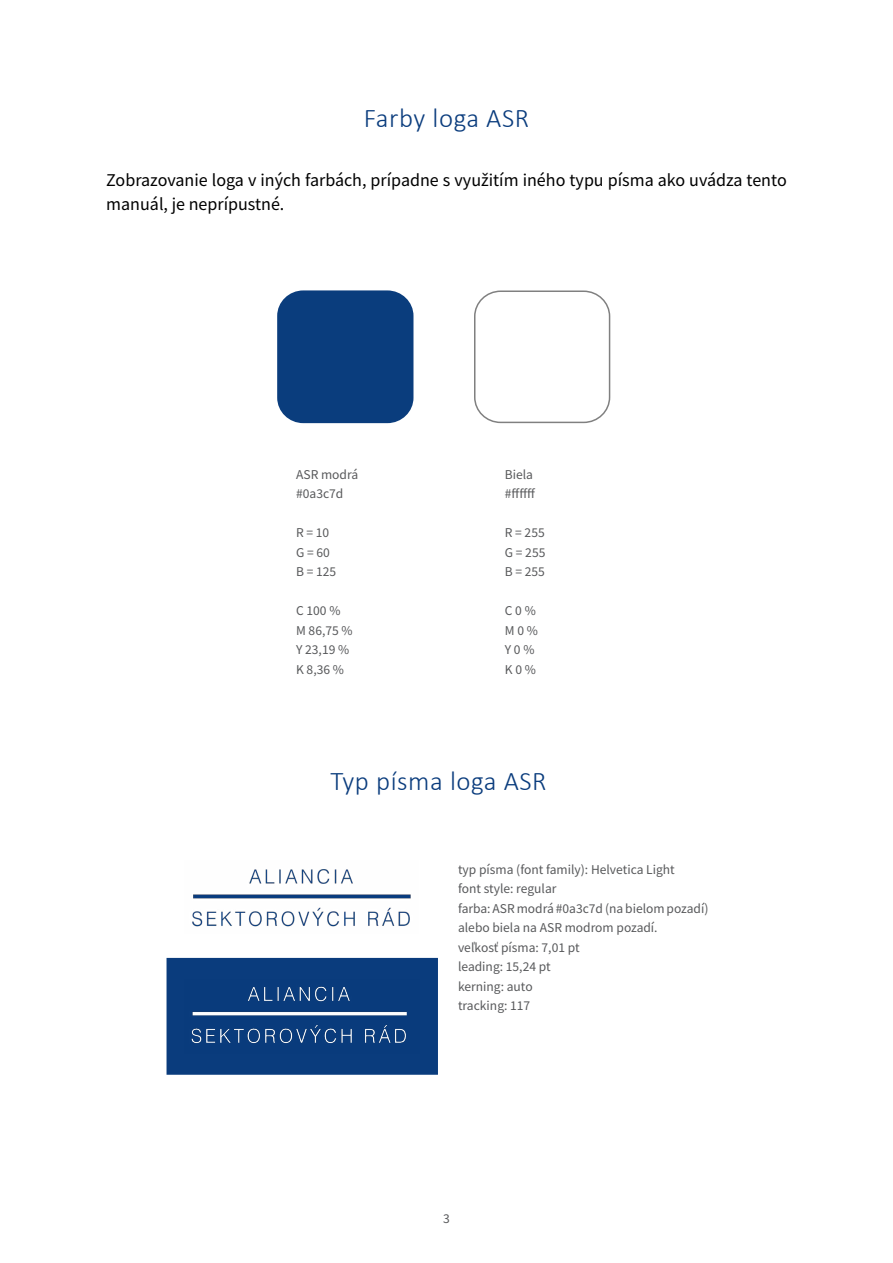
<style>
.page{position:relative;width:893px;height:1263px;background:#fff}
.page>*{position:absolute;margin:0;border:0;box-sizing:border-box;transform-origin:0 0}
.t1{font:300 27px "Calibri";letter-spacing:.02em;color:#0a3c7d}
.t2{font:18px/24px "Source Sans Pro";color:#000}
.t3{font:13.5px/19.5px "Source Sans Pro";color:#58595b}
</style>
<div class="page">
<div style="left:277px;top:290px;width:136px;height:133px;background:#0a3d7d;border-radius:26px"></div>
<div style="left:474px;top:290px;width:136px;height:133px;border:2px solid #808080;border-radius:26px"></div>
<img style="left:192px;top:869px;width:219px;height:58px">
<div style="left:167px;top:958px;width:271px;height:117px;background:#0a3c7d;border:2px solid #0a3c7d"></div>
<img style="left:191px;top:986px;width:216px;height:58px">
<h1 class="t1" style="left:364px;top:101px;width:167px">Farby loga ASR</h1>
<h2 class="t2" style="left:106px;top:168px;width:682px">Zobrazovanie loga v iných farbách, prípadne s využitím iného typu písma ako uvádza tento manuál, je neprípustné.</h2>
<p class="t3" style="left:296px;top:465px;width:64px">ASR modrá #0a3c7d</p>
<p class="t3" style="left:296px;top:523px;width:42px">R = 10<br>G = 60<br>B = 125</p>
<p class="t3" style="left:296px;top:601px;width:58px">C 100 %<br>M 86,75 %<br>Y 23,19 %<br>K 8,36 %</p>
<p class="t3" style="left:505px;top:465px;width:32px">Biela #ffffff</p>
<p class="t3" style="left:505px;top:523px;width:42px;text-align:justify">R = 255<br>G = 255<br>B = 255</p>
<p class="t3" style="left:505px;top:601px;width:35px">C 0 %<br>M 0 %<br>Y 0 %<br>K 0 %</p>
<h1 class="t1" style="left:330px;top:764px;width:218px">Typ písma loga ASR</h1>
<p class="t3" style="left:458px;top:859px;width:252px">typ písma (font family): Helvetica Light<br>font style: regular<br>farba: ASR modrá #0a3c7d (na bielom pozadí) alebo biela na ASR modrom pozadí.<br>veľkosť písma: 7,01 pt<br>leading: 15,24 pt<br>kerning: auto<br>tracking: 117</p>
<p class="t3" style="left:443px;top:1208px;width:8px">3</p>
</div>
